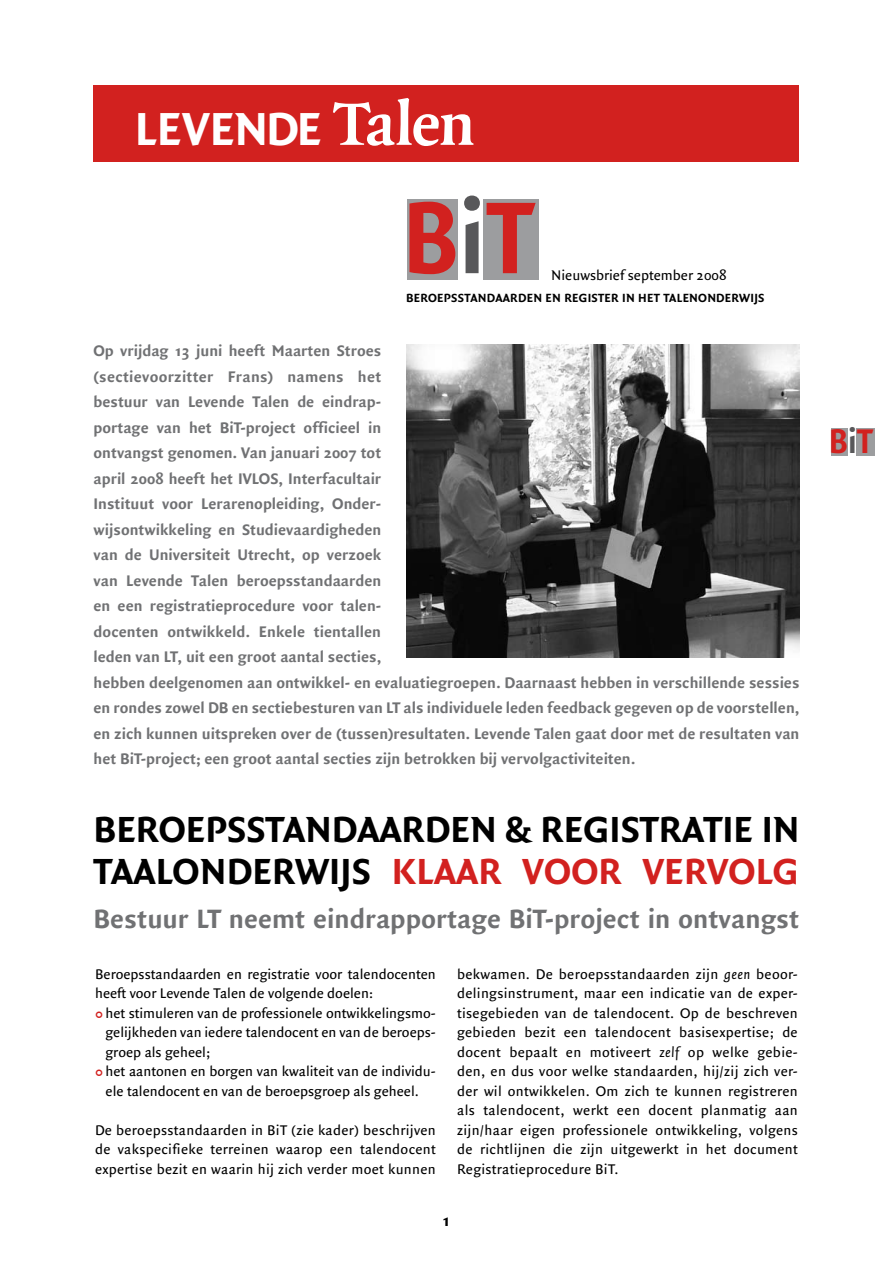
<style>
.page{position:relative;width:893px;height:1263px;background:#fff}
.page>*{position:absolute;margin:0;border:0;box-sizing:border-box;transform-origin:0 0}
.t1{font:700 109.5px "Quadraat Sans Con";color:#d2211f}
.t2{font:700 49.65px "Quadraat Sans";letter-spacing:-.005em;color:#fff}
.t3{font:700 39px/42px "Quadraat Sans";color:#000}
.t4{font:700 36.75px "Quadraat Sans Con";color:#d2211f}
.t5{font:700 28.5px "Quadraat Sans";color:#707173}
.t6{font:700 18px "Quadraat Sans";color:#000}
.t7{font:700 16.5px/25.5px "Quadraat Sans";color:#707173}
.t8{font:15px/19.5px "Quadraat Sans";color:#000}
.t9{font:700 12.75px "Quadraat Sans";letter-spacing:.02em;color:#000}
.s1{font-family:"Quadraat";font-size:65.4px}
.s2{color:#58585a}
.s3{color:#d2211f}
.s4{font-style:italic}
</style>
<div class="page">
<div style="left:94px;top:85px;width:705px;height:77px;background:#d2211f"></div>
<div style="left:407px;top:199px;width:50px;height:81px;background:#9c9d9f"></div>
<div style="left:483px;top:199px;width:55px;height:81px;background:#9c9d9f"></div>
<div style="left:830px;top:428px;width:17px;height:27px;background:#9c9d9f"></div>
<div style="left:856px;top:428px;width:19px;height:27px;background:#9c9d9f"></div>
<img style="left:407px;top:345px;width:392px;height:313px">
<h2 class="t2" style="left:135px;top:101px;width:342px">LEVENDE <span class="s1">Talen</span></h2>
<h1 class="t1" style="left:403px;top:174px;width:132px">B<span class="s2">i</span>T</h1>
<p class="t8" style="left:551px;top:266px;width:177px">Nieuwsbrief september 2008</p>
<p class="t9" style="left:406px;top:291px;width:360px">BEROEPSSTANDAARDEN EN REGISTER IN HET TALENONDERWIJS</p>
<p class="t7" style="left:94px;top:339px;width:707px">Op vrijdag 13 juni heeft Maarten Stroes<br>(sectievoorzitter Frans) namens het<br>bestuur van Levende Talen de eindrap-<br>portage van het BiT-project officieel in<br>ontvangst genomen. Van januari 2007 tot<br>april 2008 heeft het IVLOS, Interfacultair<br>Instituut voor Lerarenopleiding, Onder-<br>wijsontwikkeling en Studievaardigheden<br>van de Universiteit Utrecht, op verzoek<br>van Levende Talen beroepsstandaarden<br>en een registratieprocedure voor talen-<br>docenten ontwikkeld. Enkele tientallen<br>leden van LT, uit een groot aantal secties,<br>hebben deelgenomen aan ontwikkel- en evaluatiegroepen. Daarnaast hebben in verschillende sessies en rondes zowel DB en sectiebesturen van LT als individuele leden feedback gegeven op de voorstellen, en zich kunnen uitspreken over de (tussen)resultaten. Levende Talen gaat door met de resultaten van het BiT-project; een groot aantal secties zijn betrokken bij vervolgactiviteiten.</p>
<h3 class="t3" style="left:94px;top:809px;width:707px">BEROEPSSTANDAARDEN &amp; REGISTRATIE IN<br>TAALONDERWIJS <span class="s3">KLAAR VOOR VERVOLG</span></h3>
<h3 class="t5" style="left:94px;top:903px;width:707px">Bestuur LT neemt eindrapportage BiT-project in ontvangst</h3>
<p class="t8" style="left:95px;top:964px;width:342px">Beroepsstandaarden en registratie voor talendocenten heeft voor Levende Talen de volgende doelen:</p>
<p class="t8" style="left:106px;top:1003px;width:332px">het stimuleren van de professionele ontwikkelingsmo&shy;gelijkheden van iedere talendocent en van de beroeps&shy;groep als geheel;<br>het aantonen en borgen van kwaliteit van de individu&shy;ele talendocent en van de beroepsgroep als geheel.</p>
<p class="t8" style="left:95px;top:1120px;width:342px;text-align:justify">De beroepsstandaarden in BiT (zie kader) beschrijven de vakspecifieke terreinen waarop een talendocent expertise bezit en waarin hij zich verder moet kunnen</p>
<p class="t8" style="left:457px;top:964px;width:342px;text-align:justify">bekwamen. De beroepsstandaarden zijn <span class="s4">geen</span> beoor&shy;delingsinstrument, maar een indicatie van de exper&shy;tisegebieden van de talendocent. Op de beschreven gebieden bezit een talendocent basisexpertise; de docent bepaalt en motiveert <span class="s4">zelf</span> op welke gebie&shy;den, en dus voor welke standaarden, hij/zij zich ver&shy;der wil ontwikkelen. Om zich te kunnen registreren als talendocent, werkt een docent planmatig aan zijn/haar eigen professionele ontwikkeling, volgens de richtlijnen die zijn uitgewerkt in het document Registratieprocedure BiT.</p>
<p class="t6" style="left:443px;top:1210px;width:9px">1</p>
<h3 class="t4" style="left:829px;top:419px;width:45px">B<span class="s2">i</span>T</h3>
</div>
